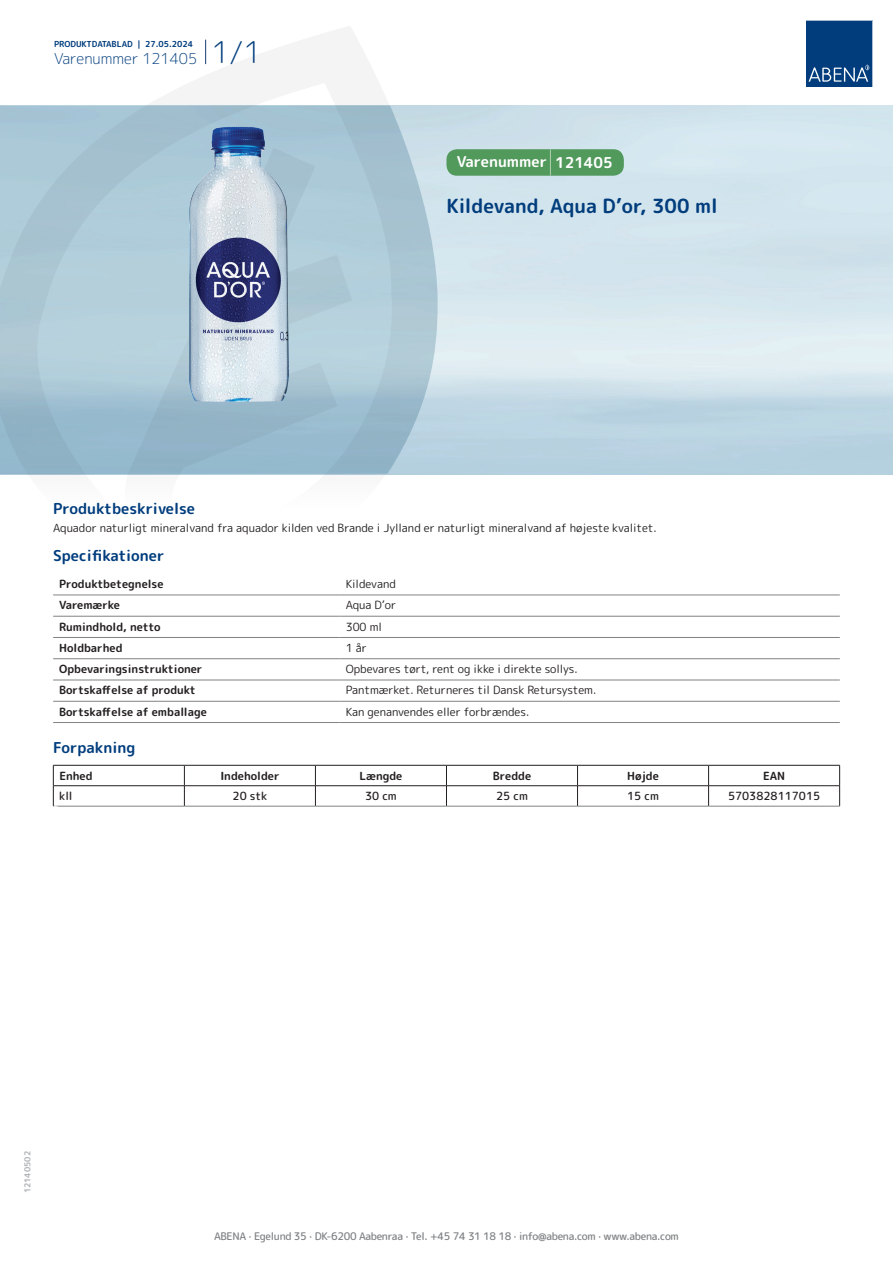
<style>
.page{position:relative;width:893px;height:1263px;background:#fff}
.page>*{position:absolute;margin:0;border:0;box-sizing:border-box;transform-origin:0 0}
.t1{font:700 19.5px "Rounded Mplus 1 c";color:#013d7d}
.t2{font:700 15px "Rounded Mplus 1 c";color:#013d7d}
.t3{font:300 15px "Rounded Mplus 1 c";color:#013d7d}
.t4{font:700 15px "Rounded Mplus 1 c";color:#fff}
.t5{font:11.25px "Rounded Mplus 1 c";color:#231f20}
.t6{font:700 11.25px "Rounded Mplus 1 c";color:#231f20}
.t7{font:500 11.25px "Rounded Mplus 1 c";color:#231f20}
.t8{font:500 10.5px "Rounded Mplus 1 c";letter-spacing:-.03em;color:#808285}
.t9{font:700 10.5px "Rounded Mplus 1 c";color:#fff}
.t10{font:700 8.25px "Rounded Mplus 1 c";color:#013d7d}
.t11{font:700 8.25px "Rounded Mplus 1 c";color:#b2b3b7}
.s1{font-size:30px}
.s2{font-size:25.5px}
</style>
<div class="page">
<svg style="left:0;top:26px;width:439px;height:569px"></svg>
<svg style="left:0;top:106px;width:438px;height:368px;background:#a8c5d4"></svg>
<svg style="left:205px;top:40px;width:1px;height:24px"></svg>
<svg style="left:806px;top:20px;width:67px;height:67px;background:#144b86"></svg>
<img style="left:189px;top:127px;width:100px;height:275px">
<hr style="left:53px;top:595px;width:287px;height:1px;background:#808285">
<hr style="left:340px;top:595px;width:500px;height:1px;background:#808285">
<hr style="left:53px;top:616px;width:287px;height:1px;background:#808285">
<hr style="left:340px;top:616px;width:500px;height:1px;background:#808285">
<hr style="left:53px;top:637px;width:287px;height:1px;background:#808285">
<hr style="left:340px;top:637px;width:500px;height:1px;background:#808285">
<hr style="left:53px;top:658px;width:287px;height:1px;background:#808285">
<hr style="left:340px;top:658px;width:500px;height:1px;background:#808285">
<hr style="left:53px;top:680px;width:287px;height:1px;background:#808285">
<hr style="left:340px;top:680px;width:500px;height:1px;background:#808285">
<hr style="left:53px;top:701px;width:287px;height:1px;background:#808285">
<hr style="left:340px;top:701px;width:500px;height:1px;background:#808285">
<hr style="left:53px;top:722px;width:287px;height:1px;background:#808285">
<hr style="left:340px;top:722px;width:500px;height:1px;background:#808285">
<hr style="left:53px;top:765px;width:131px;height:1px;background:#231f20">
<hr style="left:184px;top:765px;width:131px;height:1px;background:#231f20">
<hr style="left:315px;top:765px;width:131px;height:1px;background:#231f20">
<hr style="left:446px;top:765px;width:131px;height:1px;background:#231f20">
<hr style="left:577px;top:765px;width:132px;height:1px;background:#231f20">
<hr style="left:709px;top:765px;width:131px;height:1px;background:#231f20">
<hr style="left:53px;top:785px;width:131px;height:1px;background:#231f20">
<svg style="left:53px;top:765px;width:1px;height:41px"></svg>
<hr style="left:184px;top:785px;width:131px;height:1px;background:#231f20">
<svg style="left:184px;top:765px;width:1px;height:41px"></svg>
<hr style="left:315px;top:785px;width:131px;height:1px;background:#231f20">
<svg style="left:315px;top:765px;width:1px;height:41px"></svg>
<hr style="left:446px;top:785px;width:131px;height:1px;background:#231f20">
<svg style="left:446px;top:765px;width:1px;height:41px"></svg>
<hr style="left:577px;top:785px;width:132px;height:1px;background:#231f20">
<svg style="left:577px;top:765px;width:1px;height:41px"></svg>
<hr style="left:709px;top:785px;width:131px;height:1px;background:#231f20">
<svg style="left:708px;top:765px;width:1px;height:41px"></svg>
<svg style="left:839px;top:765px;width:1px;height:41px"></svg>
<hr style="left:53px;top:806px;width:131px;height:1px;background:#808285">
<hr style="left:184px;top:806px;width:131px;height:1px;background:#808285">
<hr style="left:315px;top:806px;width:131px;height:1px;background:#808285">
<hr style="left:446px;top:806px;width:131px;height:1px;background:#808285">
<hr style="left:577px;top:806px;width:132px;height:1px;background:#808285">
<hr style="left:709px;top:806px;width:131px;height:1px;background:#808285">
<div style="left:446px;top:149px;width:178px;height:27px;background:#52995c;border-radius:10px"></div>
<p class="t10" style="left:54px;top:38px;width:141px">PRODUKTDATABLAD | 27.05.2024</p>
<h2 class="t3" style="left:54px;top:48px;width:209px">Varenummer 121405 <span class="s1">1/1</span></h2>
<h2 class="t4" style="left:457px;top:151px;width:157px">Varenummer <span class="s2">|</span> 121405</h2>
<h1 class="t1" style="left:446px;top:192px;width:273px">Kildevand, Aqua D’or, 300 ml</h1>
<h2 class="t2" style="left:53px;top:498px;width:143px">Produktbeskrivelse</h2>
<p class="t5" style="left:53px;top:520px;width:605px">Aquador naturligt mineralvand fra aquador kilden ved Brande i Jylland er naturligt mineralvand af højeste kvalitet.</p>
<h2 class="t2" style="left:53px;top:545px;width:113px">Specifikationer</h2>
<p class="t6" style="left:59px;top:576px;width:106px">Produktbetegnelse</p>
<p class="t5" style="left:346px;top:576px;width:52px">Kildevand</p>
<p class="t6" style="left:59px;top:597px;width:62px">Varemærke</p>
<p class="t5" style="left:346px;top:597px;width:52px">Aqua D’or</p>
<p class="t6" style="left:59px;top:618px;width:103px">Rumindhold, netto</p>
<p class="t5" style="left:346px;top:618px;width:38px">300 ml</p>
<p class="t6" style="left:59px;top:640px;width:65px">Holdbarhed</p>
<p class="t5" style="left:346px;top:640px;width:23px">1 år</p>
<p class="t6" style="left:59px;top:661px;width:145px">Opbevaringsinstruktioner</p>
<p class="t5" style="left:346px;top:661px;width:233px">Opbevares tørt, rent og ikke i direkte sollys.</p>
<p class="t6" style="left:59px;top:682px;width:138px">Bortskaffelse af produkt</p>
<p class="t5" style="left:346px;top:682px;width:252px">Pantmærket. Returneres til Dansk Retursystem.</p>
<p class="t6" style="left:59px;top:704px;width:149px">Bortskaffelse af emballage</p>
<p class="t5" style="left:346px;top:704px;width:185px">Kan genanvendes eller forbrændes.</p>
<h2 class="t2" style="left:53px;top:737px;width:84px">Forpakning</h2>
<p class="t6" style="left:59px;top:768px;width:35px">Enhed</p>
<p class="t6" style="left:220px;top:768px;width:61px">Indeholder</p>
<p class="t6" style="left:359px;top:768px;width:44px">Længde</p>
<p class="t6" style="left:493px;top:768px;width:40px">Bredde</p>
<p class="t6" style="left:627px;top:768px;width:33px">Højde</p>
<p class="t6" style="left:763px;top:768px;width:24px">EAN</p>
<p class="t7" style="left:59px;top:788px;width:15px">kll</p>
<p class="t7" style="left:233px;top:788px;width:36px">20 stk</p>
<p class="t7" style="left:365px;top:788px;width:33px">30 cm</p>
<p class="t7" style="left:496px;top:788px;width:33px">25 cm</p>
<p class="t7" style="left:627px;top:788px;width:33px">15 cm</p>
<p class="t7" style="left:728px;top:788px;width:94px">5703828117015</p>
<p class="t9" style="left:53px;top:801px;width:7px">*</p>
<p class="t11" style="left:22px;top:1193px;width:44px;rotate:-90deg">12140502</p>
<p class="t8" style="left:214px;top:1229px;width:466px">ABENA · Egelund 35 · DK-6200 Aabenraa · Tel. +45 74 31 18 18 · info@abena.com · www.abena.com</p>
</div>
